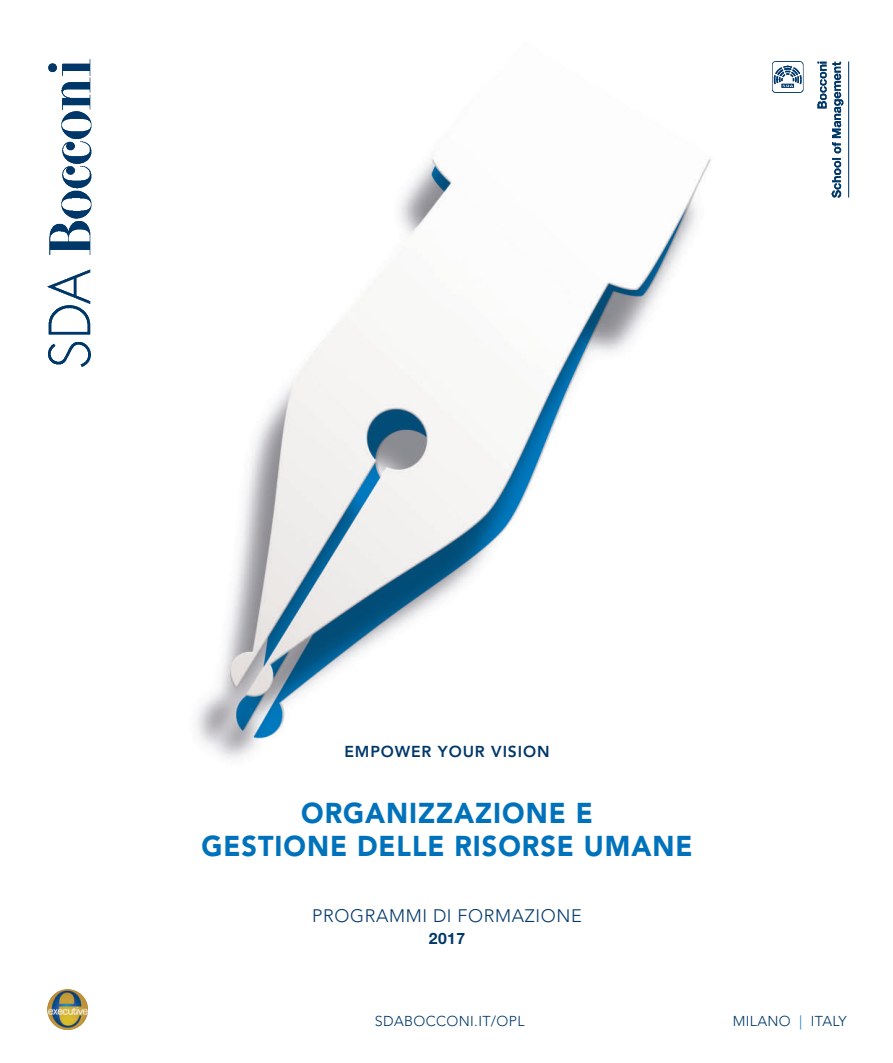
<style>
.page{position:relative;width:893px;height:1063px;background:#fff}
.page>*{position:absolute;margin:0;border:0;box-sizing:border-box;transform-origin:0 0}
.t1{font:900 28.5px/33px "Avenir";letter-spacing:.035em;color:#0072bc;text-align:center;scale:.95 1}
.t2{font:300 18px "Avenir";letter-spacing:.035em;color:#00386a}
.t3{font:800 15.75px "Avenir";letter-spacing:.055em;color:#00386a}
.t4{font:700 15.75px "Helvetica Neue LT Std";color:#00386a}
.t5{font:300 14.25px "Avenir";letter-spacing:.025em;color:#00386a}
.s1{color:#0072bc}
</style>
<div class="page">
<img style="left:197px;top:157px;width:514px;height:601px">
<img style="left:47px;top:59px;width:45px;height:308px">
<img style="left:772px;top:61px;width:78px;height:137px">
<img style="left:47px;top:989px;width:41px;height:41px;border-radius:50%">
<p class="t3" style="left:344px;top:739px;width:207px">EMPOWER YOUR VISION</p>
<p class="t1" style="left:202px;top:795px;width:518px">ORGANIZZAZIONE E<br>GESTIONE DELLE RISORSE UMANE</p>
<p class="t2" style="left:312px;top:905px;width:271px">PROGRAMMI DI FORMAZIONE</p>
<p class="t4" style="left:429px;top:933px;width:38px">2017</p>
<p class="t5" style="left:375px;top:1013px;width:151px">SDABOCCONI.IT/OPL</p>
<p class="t5" style="left:733px;top:1013px;width:115px">MILANO <span class="s1">|</span> ITALY</p>
</div>
